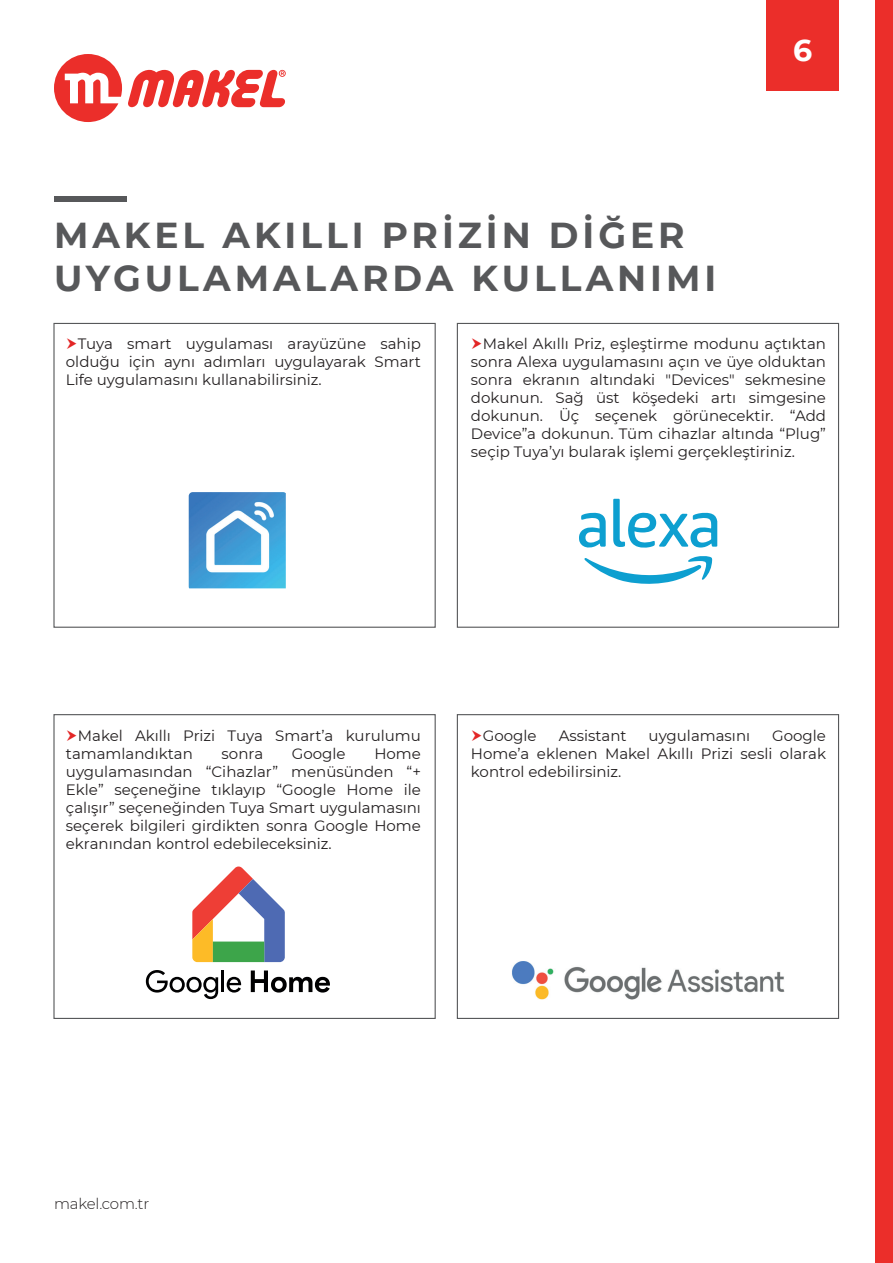
<style>
.page{position:relative;width:893px;height:1263px;background:#fff}
.page>*{position:absolute;margin:0;border:0;box-sizing:border-box;transform-origin:0 0}
.t1{font:700 36px/43.2px "Montserrat";letter-spacing:.11em;color:#57585a}
.t2{font:700 30px "Montserrat";color:#fff}
.t3{font:15px/18px "Montserrat";color:#231f20;text-align:justify}
.t4{font:300 15px "Montserrat";letter-spacing:-.01em;color:#231f20}
</style>
<div class="page">
<div style="left:53px;top:323px;width:383px;height:305px;border:1px solid #57585a"></div>
<div style="left:457px;top:323px;width:382px;height:305px;border:1px solid #57585a"></div>
<div style="left:53px;top:714px;width:383px;height:305px;border:1px solid #57585a"></div>
<div style="left:457px;top:714px;width:382px;height:305px;border:1px solid #57585a"></div>
<div style="left:766px;top:0;width:73px;height:90px;background:#eb2e2a"></div>
<div style="left:875px;top:0;width:18px;height:1263px;background:#eb2e2a"></div>
<svg style="left:54px;top:54px;width:232px;height:68px"></svg>
<div style="left:54px;top:197px;width:73px;height:5px;background:#57585a"></div>
<img style="left:189px;top:492px;width:97px;height:96px">
<svg style="left:192px;top:866px;width:93px;height:96px"></svg>
<div style="left:213px;top:941px;width:51px;height:21px;background:#3da54a"></div>
<svg style="left:146px;top:970px;width:72px;height:29px"></svg>
<hr style="left:222px;top:970px;width:2px;height:22px;background:#000001">
<svg style="left:227px;top:977px;width:14px;height:15px"></svg>
<svg style="left:251px;top:970px;width:79px;height:22px"></svg>
<svg style="left:584px;top:556px;width:128px;height:28px"></svg>
<svg style="left:579px;top:512px;width:27px;height:36px"></svg>
<svg style="left:613px;top:499px;width:104px;height:49px"></svg>
<img style="left:512px;top:961px;width:272px;height:38px">
<h1 class="t1" style="left:54px;top:212px;width:664px">MAKEL AKILLI PRİZİN DİĞER<br>UYGULAMALARDA KULLANIMI</h1>
<h2 class="t2" style="left:793px;top:28px;width:21px">6</h2>
<p class="t3" style="left:66px;top:334px;width:357px;text-indent:12px">Tuya smart uygulaması arayüzüne sahip olduğu için aynı adımları uygulayarak Smart Life uygulamasını kullanabilirsiniz.</p>
<p class="t3" style="left:471px;top:334px;width:357px;text-indent:12px">Makel Akıllı Priz, eşleştirme modunu açtıktan sonra Alexa uygulamasını açın ve üye olduktan sonra ekranın altındaki "Devices" sekmesine dokunun. Sağ üst köşedeki artı simgesine dokunun. Üç seçenek görünecektir. “Add Device”a dokunun. Tüm cihazlar altında “Plug” seçip Tuya’yı bularak işlemi gerçekleştiriniz.</p>
<p class="t3" style="left:66px;top:726px;width:357px;text-indent:12px">Makel Akıllı Prizi Tuya Smart’a kurulumu tamamlandıktan</p>
<p class="t3" style="left:222px;top:744px;width:43px">sonra</p>
<p class="t3" style="left:292px;top:744px;width:55px">Google</p>
<p class="t3" style="left:66px;top:744px;width:357px;text-indent:308px">Home uygulamasından “Cihazlar” menüsünden “+ Ekle” seçeneğine tıklayıp “Google Home ile çalışır” seçeneğinden Tuya Smart uygulamasını seçerek bilgileri girdikten sonra Google Home ekranından kontrol edebileceksiniz.</p>
<p class="t3" style="left:471px;top:726px;width:357px;text-indent:301px">Google Home’a eklenen Makel Akıllı Prizi sesli olarak kontrol edebilirsiniz.</p>
<p class="t3" style="left:483px;top:726px;width:55px">Google</p>
<p class="t3" style="left:559px;top:726px;width:69px">Assistant</p>
<p class="t3" style="left:649px;top:726px;width:103px">uygulamasını</p>
<p class="t4" style="left:54px;top:1193px;width:97px">makel.com.tr</p>
</div>
